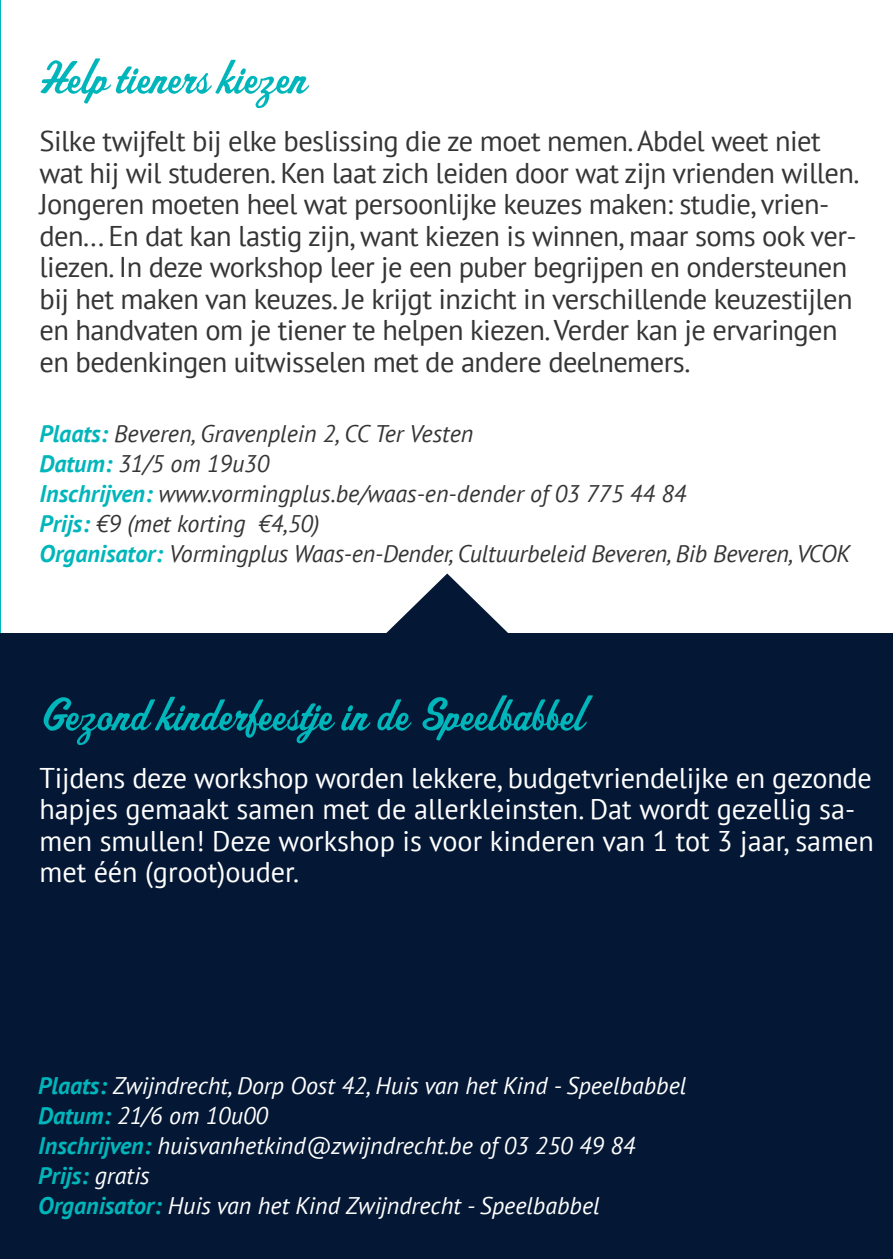
<style>
.page{position:relative;width:893px;height:1259px;background:#fff}
.page>*{position:absolute;margin:0;border:0;box-sizing:border-box;transform-origin:0 0}
.t1{font:51px "Aktuelle";color:#00b6bb}
.t2{font:28.5px/31.5px "PT Sans";letter-spacing:-.02em;color:#363536}
.t3{font:28.5px/31.5px "PT Sans";color:#fff}
.t4{font:italic 24px/30px "PT Sans";color:#363536}
.t5{font:italic 24px/30px "PT Sans";color:#fff}
.s1{font-weight:700;color:#00b6bb}
</style>
<div class="page">
<hr style="left:0;top:0;width:1px;height:633px;background:#00b6bb">
<div style="left:0;top:633px;width:893px;height:626px;background:#041836"></div>
<svg style="left:386px;top:573px;width:122px;height:60px"></svg>
<h1 class="t1" style="left:38px;top:49px;width:270px">Help tieners kiezen</h1>
<p class="t2" style="left:40px;top:125px;width:821px">Silke twijfelt bij elke beslissing die ze moet nemen. Abdel weet niet wat hij wil studeren. Ken laat zich leiden door wat zijn vrienden willen.<br>Jongeren moeten heel wat persoonlijke keuzes maken: studie, vrien&shy;den... En dat kan lastig zijn, want kiezen is winnen, maar soms ook ver&shy;liezen. In deze workshop leer je een puber begrijpen en ondersteunen bij het maken van keuzes. Je krijgt inzicht in verschillende keuzestijlen en handvaten om je tiener te helpen kiezen. Verder kan je ervaringen en bedenkingen uitwisselen met de andere deelnemers.</p>
<p class="t4" style="left:40px;top:418px;width:812px"><span class="s1">Plaats:</span> Beveren, Gravenplein 2, CC Ter Vesten<br><span class="s1">Datum:</span> 31/5 om 19u30<br><span class="s1">Inschrijven:</span> www.vormingplus.be/waas-en-dender of 03 775 44 84<br><span class="s1">Prijs:</span> €9 (met korting €4,50)<br><span class="s1">Organisator:</span> Vormingplus Waas-en-Dender, Cultuurbeleid Beveren, Bib Beveren, VCOK</p>
<h1 class="t1" style="left:40px;top:686px;width:546px">Gezond kinderfeestje in de Speelbabbel</h1>
<p class="t3" style="left:40px;top:761px;width:836px">Tijdens deze workshop worden lekkere, budgetvriendelijke en gezonde hapjes gemaakt samen met de allerkleinsten. Dat wordt gezellig sa&shy;men smullen! Deze workshop is voor kinderen van 1 tot 3 jaar, samen met één (groot)ouder.</p>
<p class="t5" style="left:38px;top:1070px;width:650px"><span class="s1">Plaats:</span> Zwijndrecht, Dorp Oost 42, Huis van het Kind - Speelbabbel <span class="s1">Datum:</span> 21/6 om 10u00<br><span class="s1">Inschrijven:</span> huisvanhetkind@zwijndrecht.be of 03 250 49 84<br><span class="s1">Prijs:</span> gratis<br><span class="s1">Organisator:</span> Huis van het Kind Zwijndrecht - Speelbabbel</p>
</div>
